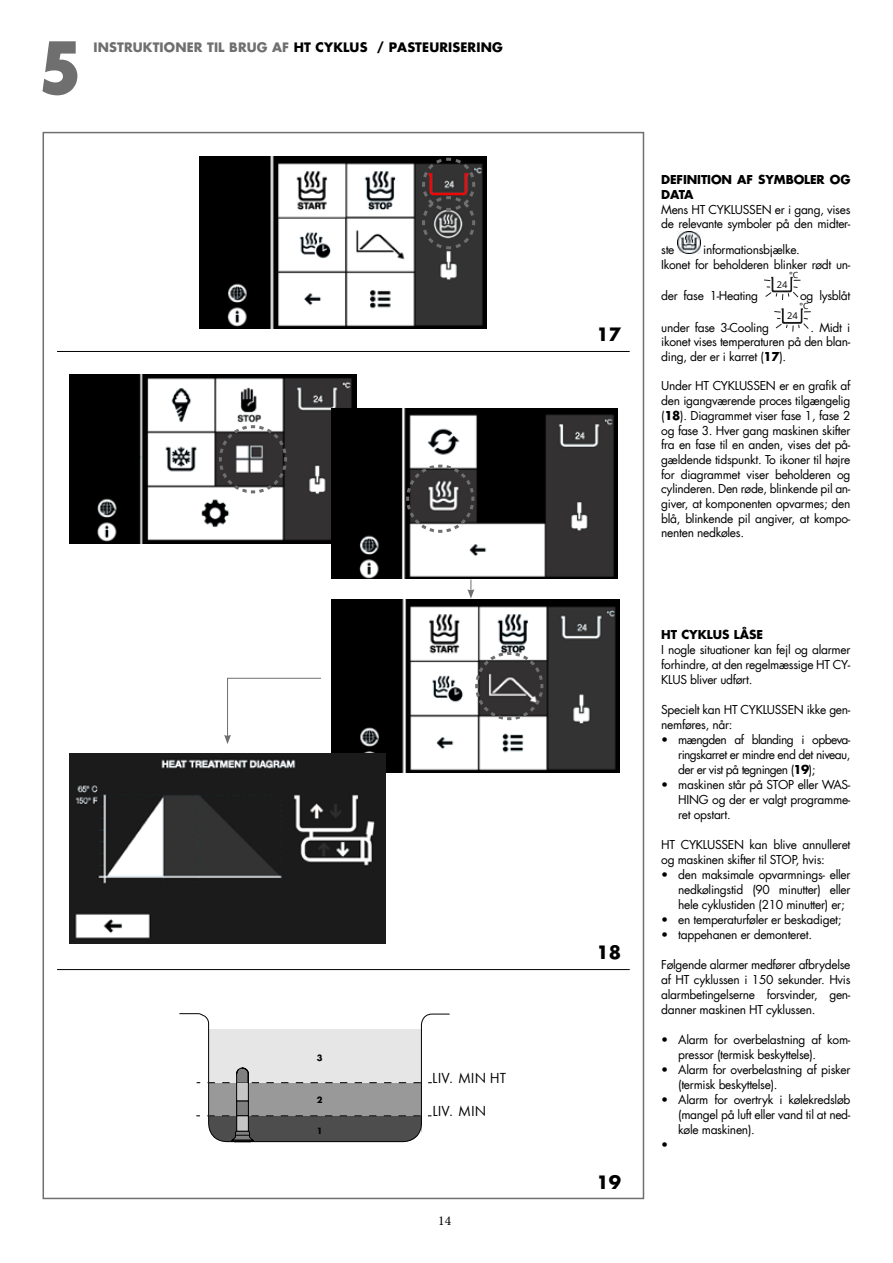
<style>
.page{position:relative;width:893px;height:1263px;background:#fff}
.page>*{position:absolute;margin:0;border:0;box-sizing:border-box;transform-origin:0 0}
.t1{font:800 condensed 70.5px "Futura";color:#706f6f}
.t2{font:700 18px "Futura";color:#000}
.t3{font:15px "Futura";color:#010202}
.t4{font:13.5px "Minion Pro";color:#000}
.t5{font:700 12.75px "Futura";letter-spacing:.01em;color:#706f6f}
.t6{font:12px/15px "Futura";letter-spacing:-.025em;color:#000;text-align:justify}
.t7{font:700 12px/14.7px "Futura";letter-spacing:-.01em;color:#000}
.t8{font:9.3px "Open Sans";color:#000}
.t9{font:8.7px "Open Sans";color:#000}
.t10{font:700 8.4px "Futura";color:#010202}
.s1{color:#000}
.s2{font-family:"Futura Std";color:#000}
.s3{font-weight:700}
</style>
<div class="page">
<img style="left:200px;top:156px;width:287px;height:172px">
<hr style="left:57px;top:351px;width:573px;height:1px;background:#000">
<hr style="left:57px;top:969px;width:573px;height:1px;background:#000">
<img style="left:69px;top:374px;width:287px;height:170px">
<img style="left:331px;top:408px;width:286px;height:170px">
<svg style="left:217px;top:424px;width:72px;height:71px"></svg>
<svg style="left:405px;top:463px;width:71px;height:71px"></svg>
<img style="left:331px;top:600px;width:288px;height:172px">
<svg style="left:474px;top:650px;width:71px;height:72px"></svg>
<img style="left:69px;top:754px;width:317px;height:190px">
<svg style="left:467px;top:579px;width:7px;height:20px"></svg>
<svg style="left:420px;top:156px;width:57px;height:95px;background:#443c3c"></svg>
<svg style="left:224px;top:677px;width:97px;height:67px"></svg>
<svg style="left:179px;top:1013px;width:271px;height:130px"></svg>
<div style="left:236px;top:1101px;width:13px;height:15px;background:#808081;border:1px solid #010202"></div>
<div style="left:236px;top:1115px;width:13px;height:16px;background:#c7c6c6;border:1px solid #010202"></div>
<img style="left:678px;top:231px;width:22px;height:23px">
<svg style="left:764px;top:277px;width:37px;height:24px"></svg>
<svg style="left:774px;top:308px;width:37px;height:24px"></svg>
<h1 class="t1" style="left:39px;top:24px;width:44px">5</h1>
<p class="t5" style="left:94px;top:39px;width:411px">INSTRUKTIONER TIL BRUG AF <span class="s1">HT CYKLUS</span> <span class="s2">/ PASTEURISERING</span></p>
<p class="t10" style="left:317px;top:1052px;width:7px">3</p>
<p class="t10" style="left:317px;top:1094px;width:7px">2</p>
<p class="t10" style="left:317px;top:1125px;width:7px">1</p>
<p class="t3" style="left:432px;top:1069px;width:75px">LIV. MIN HT</p>
<p class="t3" style="left:432px;top:1103px;width:55px">LIV. MIN</p>
<p class="t4" style="left:438px;top:1212px;width:14px">14</p>
<h2 class="t2" style="left:596px;top:322px;width:26px">17</h2>
<h2 class="t2" style="left:596px;top:940px;width:26px">18</h2>
<h2 class="t2" style="left:596px;top:1170px;width:26px">19</h2>
<p class="t7" style="left:661px;top:172px;width:191px">DEFINITION AF SYMBOLER OG<br>DATA</p>
<p class="t6" style="left:661px;top:202px;width:191px">Mens HT CYKLUSSEN er i gang, vises de relevante symboler på den midter-</p>
<p class="t6" style="left:661px;top:242px;width:15px">ste</p>
<p class="t6" style="left:661px;top:242px;width:191px;text-indent:42px">informationsbjælke.<br>Ikonet for beholderen blinker rødt un-</p>
<p class="t6" style="left:661px;top:288px;width:98px">der fase 1-Heating</p>
<p class="t9" style="left:789px;top:269px;width:11px">°C</p>
<p class="t8" style="left:777px;top:278px;width:12px">24</p>
<p class="t6" style="left:800px;top:288px;width:52px">og lysblåt</p>
<p class="t9" style="left:799px;top:300px;width:11px">°C</p>
<p class="t8" style="left:787px;top:309px;width:12px">24</p>
<p class="t6" style="left:661px;top:320px;width:109px">under fase 3-Cooling</p>
<p class="t6" style="left:661px;top:320px;width:191px;text-indent:149px">. Midt i ikonet vises temperaturen på den blan&shy;ding, der er i karret (<span class="s3">17</span>).</p>
<p class="t6" style="left:661px;top:379px;width:191px">Under HT CYKLUSSEN er en grafik af den igangværende proces tilgængelig (<span class="s3">18</span>). Diagrammet viser fase 1, fase 2 og fase 3. Hver gang maskinen skifter fra en fase til en anden, vises det på&shy;gældende tidspunkt. To ikoner til højre for diagrammet viser beholderen og cylinderen. Den røde, blinkende pil an&shy;giver, at komponenten opvarmes; den blå, blinkende pil angiver, at kompo&shy;nenten nedkøles.</p>
<p class="t7" style="left:661px;top:627px;width:103px">HT CYKLUS LÅSE</p>
<p class="t6" style="left:661px;top:642px;width:191px">I nogle situationer kan fejl og alarmer forhindre, at den regelmæssige HT CY-KLUS bliver udført.</p>
<p class="t6" style="left:661px;top:702px;width:191px">Specielt kan HT CYKLUSSEN ikke gen&shy;nemføres, når:</p>
<p class="t6" style="left:678px;top:732px;width:174px;text-indent:-17px">• mængden af blanding i opbeva&shy;ringskarret er mindre end det niveau, der er vist på tegningen (<span class="s3">19</span>);</p>
<p class="t6" style="left:678px;top:777px;width:174px;text-indent:-17px">• maskinen står på STOP eller WAS-HING og der er valgt programme&shy;ret opstart.</p>
<p class="t6" style="left:661px;top:837px;width:191px">HT CYKLUSSEN kan blive annulleret og maskinen skifter til STOP, hvis:</p>
<p class="t6" style="left:678px;top:867px;width:174px;text-indent:-17px">• den maksimale opvarmnings- eller nedkølingstid (90 minutter) eller hele cyklustiden (210 minutter) er;</p>
<p class="t6" style="left:661px;top:912px;width:182px">• en temperaturføler er beskadiget;</p>
<p class="t6" style="left:661px;top:927px;width:152px">• tappehanen er demonteret.</p>
<p class="t6" style="left:661px;top:957px;width:191px">Følgende alarmer medfører afbrydelse af HT cyklussen i 150 sekunder. Hvis alarmbetingelserne forsvinder, gen&shy;danner maskinen HT cyklussen.</p>
<p class="t6" style="left:678px;top:1032px;width:174px;text-indent:-17px">• Alarm for overbelastning af kom&shy;pressor (termisk beskyttelse).</p>
<p class="t6" style="left:678px;top:1062px;width:174px;text-indent:-17px">• Alarm for overbelastning af pisker (termisk beskyttelse).</p>
<p class="t6" style="left:661px;top:1092px;width:191px">• Alarm for overtryk i kølekredsløb</p>
<p class="t6" style="left:678px;top:1107px;width:174px">(mangel på luft eller vand til at ned-</p>
<p class="t6" style="left:678px;top:1122px;width:78px">køle maskinen).</p>
<p class="t6" style="left:661px;top:1137px;width:9px">•</p>
</div>
